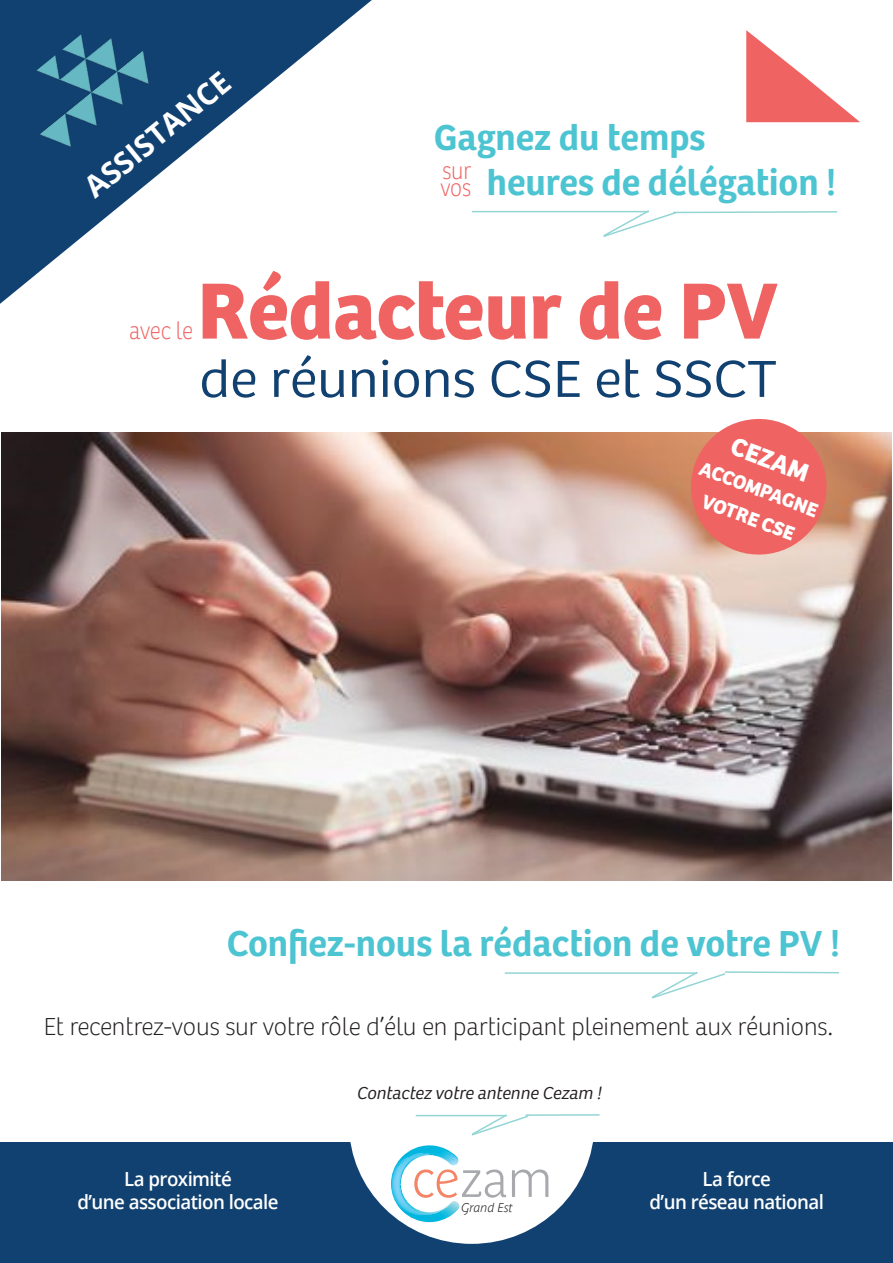
<style>
.page{position:relative;width:893px;height:1263px;background:#fff}
.page>*{position:absolute;margin:0;border:0;box-sizing:border-box;transform-origin:0 0}
.t1{font:700 82.5px "Bree";color:#ef6362}
.En-tête_de_page_-_Bl{font:300 54px "Bree";color:#114170;scale:1.07 1}
.t2{font:700 50.55px "Parisine Plus Std Clair";letter-spacing:-.005em;color:#a8a9ad}
.t3{font:600 37.5px "Bree";color:#4dc4d1}
.Titre_de_section_de{font:700 30px "Open Sans";color:#fff}
.t4{font:700 26.4px "Bree";color:#fff}
.t5{font:100 25.5px "Bree";color:#231f20}
.t6{font:100 25.5px "Bree";letter-spacing:-.01em;color:#ef6362;scale:.9 1}
.t7{font:700 20.4px "Bree";color:#fff}
.Titre_de_section_de-2{font:600 19.5px "Open Sans";letter-spacing:-.03em;color:#fff;scale:.96 1}
.t8{font:italic 300 18px "Bree";color:#231f20}
.t9{font:italic 700 12.45px "Parisine Plus Std Clair";color:#231f20}
.s1{color:#f48465}
</style>
<div class="page">
<div style="left:0;top:1143px;width:893px;height:120px;background:#114170"></div>
<div style="left:349px;top:1003px;width:245px;height:241px;background:#fff;border-radius:50%"></div>
<svg style="left:746px;top:30px;width:114px;height:92px"></svg>
<hr style="left:472px;top:211px;width:177px;height:1px;background:#93d5d5">
<svg style="left:602px;top:210px;width:236px;height:27px"></svg>
<hr style="left:505px;top:972px;width:192px;height:2px;background:#93d5d5">
<svg style="left:650px;top:971px;width:189px;height:28px"></svg>
<svg style="left:391px;top:1145px;width:68px;height:77px"></svg>
<svg style="left:0;top:0;width:372px;height:304px"></svg>
<img style="left:0;top:2px;width:177px;height:167px">
<hr style="left:416px;top:1115px;width:91px;height:1px;background:#93d5d5">
<svg style="left:470px;top:1114px;width:59px;height:22px"></svg>
<hr style="left:526px;top:1114px;width:74px;height:2px;background:#93d5d5">
<img style="left:1px;top:432px;width:890px;height:449px">
<svg style="left:681px;top:419px;width:155px;height:145px;background:#e98179"></svg>
<p class="Titre_de_section_de" style="left:75px;top:174px;width:180px;rotate:-39deg">ASSISTANCE</p>
<p class="t3" style="left:434px;top:109px;width:273px">Gagnez du temps</p>
<p class="t3" style="left:487px;top:154px;width:351px">heures de délégation !</p>
<p class="t6" style="left:442px;top:157px;width:33px">sur</p>
<p class="t6" style="left:440px;top:173px;width:36px">vos</p>
<p class="t6" style="left:129px;top:316px;width:72px">avec le</p>
<p class="t1" style="left:198px;top:261px;width:581px">Rédacteur de PV</p>
<p class="En-tête_de_page_-_Bl" style="left:199px;top:348px;width:541px">de réunions CSE et SSCT</p>
<p class="t4" style="left:737px;top:430px;width:83px;rotate:20deg">CEZAM</p>
<p class="t7" style="left:704px;top:456px;width:127px;rotate:20deg">ACCOMPAGNE</p>
<p class="t7" style="left:707px;top:489px;width:99px;rotate:20deg">VOTRE CSE</p>
<p class="t3" style="left:227px;top:915px;width:615px">Confiez-nous la rédaction de votre PV !</p>
<p class="t5" style="left:44px;top:1012px;width:791px">Et recentrez-vous sur votre rôle d’élu en participant pleinement aux réunions.</p>
<p class="Titre_de_section_de-2" style="left:124px;top:1165px;width:114px">La proximité</p>
<p class="Titre_de_section_de-2" style="left:77px;top:1188px;width:211px">d’une association locale</p>
<p class="t8" style="left:357px;top:1083px;width:246px">Contactez votre antenne Cezam !</p>
<p class="t2" style="left:412px;top:1150px;width:142px"><span class="s1">ce</span>zam</p>
<p class="t9" style="left:461px;top:1201px;width:53px">Grand Est</p>
<p class="Titre_de_section_de-2" style="left:703px;top:1165px;width:73px">La force</p>
<p class="Titre_de_section_de-2" style="left:649px;top:1188px;width:183px">d’un réseau national</p>
</div>
